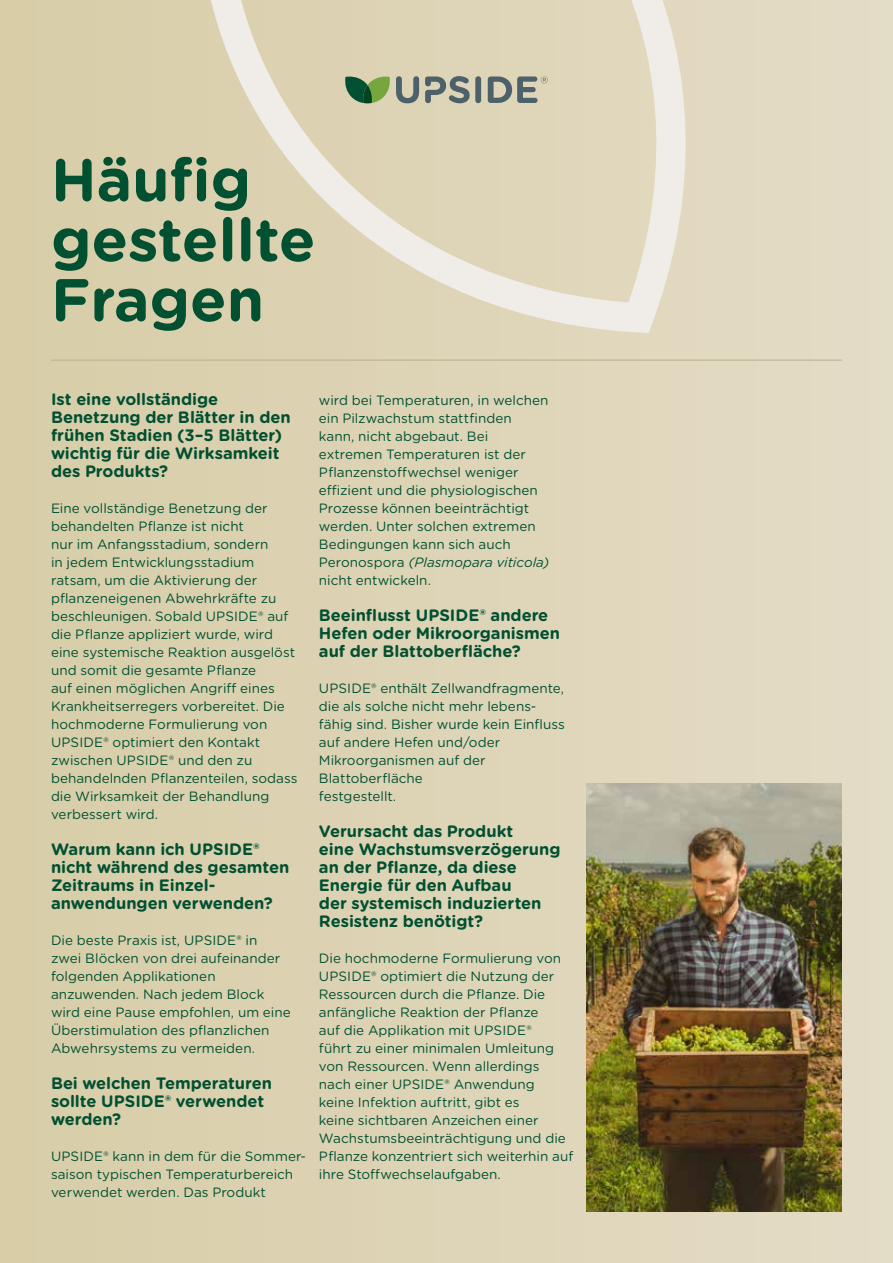
<style>
.page{position:relative;width:893px;height:1263px;background:#fff}
.page>*{position:absolute;margin:0;border:0;box-sizing:border-box;transform-origin:0 0}
.t1{font:700 60px/60px "Gotham Rounded";color:#005031}
.t2{font:700 16.5px/18px "Gotham Rounded";letter-spacing:-.005em;color:#005031}
.t3{font:13.5px/18px "Gotham Rounded";color:#005031}
.s1{font-style:italic}
</style>
<div class="page">
<div style="left:0;top:0;width:893px;height:1263px;background:linear-gradient(to right,#d8cda7,#e3dcc6)"></div>
<img style="left:587px;top:783px;width:255px;height:428px">
<svg style="left:188px;top:0;width:509px;height:348px;background:#e0d7bd"></svg>
<hr style="left:51px;top:360px;width:791px;height:1px;background:#b7af8f">
<div style="left:475px;top:76px;width:6px;height:27px;background:#4d616a;border-radius:3px"></div>
<svg style="left:425px;top:76px;width:45px;height:27px"></svg>
<svg style="left:488px;top:76px;width:60px;height:27px;background:#9a9f94"></svg>
<svg style="left:345px;top:76px;width:74px;height:27px;background:#79956f"></svg>
<h1 class="t1" style="left:51px;top:147px;width:266px">Häufig gestellte<br>Fragen</h1>
<p class="t2" style="left:51px;top:390px;width:241px">Ist eine vollständige<br>Benetzung der Blätter in den frühen Stadien (3–5 Blätter) wichtig für die Wirksamkeit des Produkts?</p>
<p class="t3" style="left:51px;top:499px;width:248px">Eine vollständige Benetzung der behandelten Pflanze ist nicht<br>nur im Anfangsstadium, sondern<br>in jedem Entwicklungsstadium ratsam, um die Aktivierung der pflanzeneigenen Abwehrkräfte zu beschleunigen. Sobald UPSIDE® auf die Pflanze appliziert wurde, wird eine systemische Reaktion ausgelöst und somit die gesamte Pflanze<br>auf einen möglichen Angriff eines<br>Krankheitserregers vorbereitet. Die hochmoderne Formulierung von<br>UPSIDE® optimiert den Kontakt zwischen UPSIDE® und den zu behandelnden Pflanzenteilen, sodass die Wirksamkeit der Behandlung verbessert wird.</p>
<p class="t2" style="left:51px;top:840px;width:240px">Warum kann ich UPSIDE® nicht während des gesamten<br>Zeitraums in Einzel&shy;anwendungen verwenden?</p>
<p class="t3" style="left:51px;top:931px;width:241px">Die beste Praxis ist, UPSIDE® in zwei Blöcken von drei aufeinander folgenden Applikationen anzuwenden. Nach jedem Block wird eine Pause empfohlen, um eine<br>Überstimulation des pflanzlichen<br>Abwehrsystems zu vermeiden.</p>
<p class="t2" style="left:51px;top:1074px;width:223px">Bei welchen Temperaturen sollte UPSIDE® verwendet werden?</p>
<p class="t3" style="left:51px;top:1147px;width:257px">UPSIDE® kann in dem für die Sommer&shy;saison typischen Temperaturbereich verwendet werden. Das Produkt</p>
<p class="t3" style="left:319px;top:391px;width:232px">wird bei Temperaturen, in welchen ein Pilzwachstum stattfinden kann, nicht abgebaut. Bei extremen Temperaturen ist der<br>Pflanzenstoffwechsel weniger effizient und die physiologischen<br>Prozesse können beeinträchtigt werden. Unter solchen extremen<br>Bedingungen kann sich auch<br>Peronospora <span class="s1">(Plasmopara viticola) </span>nicht entwickeln.</p>
<p class="t2" style="left:319px;top:606px;width:243px">Beeinflusst UPSIDE® andere<br>Hefen oder Mikroorganismen auf der Blattoberfläche?</p>
<p class="t3" style="left:319px;top:679px;width:248px">UPSIDE® enthält Zellwandfragmente, die als solche nicht mehr lebens&shy;fähig sind. Bisher wurde kein Einfluss auf andere Hefen und/oder<br>Mikroorganismen auf der<br>Blattoberfläche<br>festgestellt.</p>
<p class="t2" style="left:319px;top:822px;width:243px">Verursacht das Produkt<br>eine Wachstumsverzögerung an der Pflanze, da diese<br>Energie für den Aufbau<br>der systemisch induzierten<br>Resistenz benötigt?</p>
<p class="t3" style="left:319px;top:949px;width:256px">Die hochmoderne Formulierung von UPSIDE® optimiert die Nutzung der Ressourcen durch die Pflanze. Die anfängliche Reaktion der Pflanze<br>auf die Applikation mit UPSIDE®<br>führt zu einer minimalen Umleitung von Ressourcen. Wenn allerdings nach einer UPSIDE® Anwendung keine Infektion auftritt, gibt es<br>keine sichtbaren Anzeichen einer Wachstumsbeeinträchtigung und die Pflanze konzentriert sich weiterhin auf ihre Stoffwechselaufgaben.</p>
</div>
